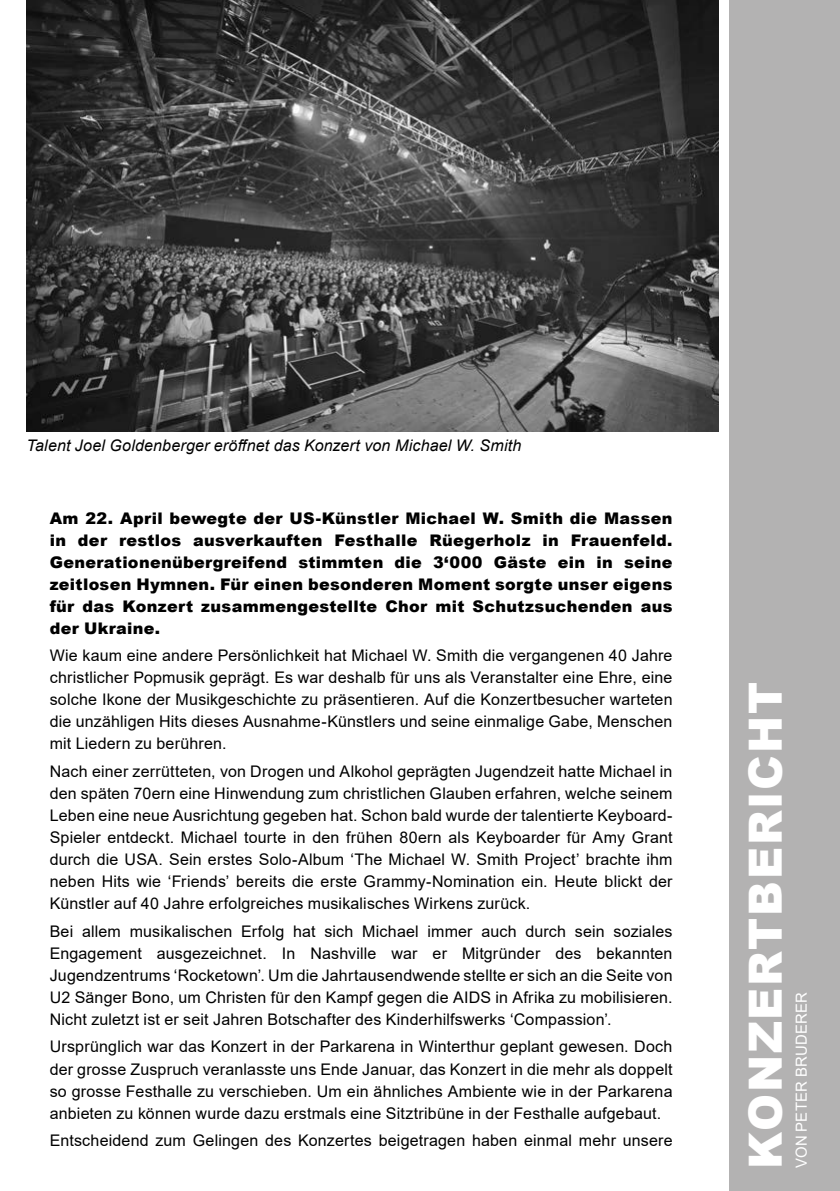
<style>
.page{position:relative;width:840px;height:1191px;background:#fff}
.page>*{position:absolute;margin:0;border:0;box-sizing:border-box;transform-origin:0 0}
.t1{font:900 45.8px "Arial";letter-spacing:.04em;color:#fff}
.t2{font:16px/22px "Arial";letter-spacing:.01em;color:#000;text-align:justify}
.t3{font:900 16px/22px "Arial";letter-spacing:.02em;color:#000;text-align:justify}
.t4{font:italic 16px "Arial";letter-spacing:.01em;color:#000}
.t5{font:15.2px "Arial";letter-spacing:.015em;color:#fff}
</style>
<div class="page">
<div style="left:729px;top:0;width:110px;height:1191px;background:#b3b2b2"></div>
<img style="left:26px;top:0;width:692px;height:431px">
<p class="t4" style="left:26px;top:435px;width:496px">Talent Joel Goldenberger eröffnet das Konzert von Michael W. Smith</p>
<p class="t3" style="left:50px;top:506px;width:624px">Am 22. April bewegte der US-Künstler Michael W. Smith die Massen in der restlos ausverkauften Festhalle Rüegerholz in Frauenfeld.<br>Generationenübergreifend stimmten die 3‘000 Gäste ein in seine zeitlosen Hymnen. Für einen besonderen Moment sorgte unser eigens für das Konzert zusammengestellte Chor mit Schutzsuchenden aus der Ukraine.</p>
<p class="t2" style="left:50px;top:644px;width:624px">Wie kaum eine andere Persönlichkeit hat Michael W. Smith die vergangenen 40 Jahre christlicher Popmusik geprägt. Es war deshalb für uns als Veranstalter eine Ehre, eine solche Ikone der Musikgeschichte zu präsentieren. Auf die Konzertbesucher warteten die unzähligen Hits dieses Ausnahme-Künstlers und seine einmalige Gabe, Menschen mit Liedern zu berühren.</p>
<p class="t2" style="left:50px;top:760px;width:624px">Nach einer zerrütteten, von Drogen und Alkohol geprägten Jugendzeit hatte Michael in den späten 70ern eine Hinwendung zum christlichen Glauben erfahren, welche seinem Leben eine neue Ausrichtung gegeben hat. Schon bald wurde der talentierte Keyboard-Spieler entdeckt. Michael tourte in den frühen 80ern als Keyboarder für Amy Grant durch die USA. Sein erstes Solo-Album ‘The Michael W. Smith Project’ brachte ihm neben Hits wie ‘Friends’ bereits die erste Grammy-Nomination ein. Heute blickt der Künstler auf 40 Jahre erfolgreiches musikalisches Wirkens zurück.</p>
<p class="t2" style="left:50px;top:920px;width:624px">Bei allem musikalischen Erfolg hat sich Michael immer auch durch sein soziales Engagement ausgezeichnet. In Nashville war er Mitgründer des bekannten Jugendzentrums ‘Rocketown’. Um die Jahrtausendwende stellte er sich an die Seite von U2 Sänger Bono, um Christen für den Kampf gegen die AIDS in Afrika zu mobilisieren.<br>Nicht zuletzt ist er seit Jahren Botschafter des Kinderhilfswerks ‘Compassion’.</p>
<p class="t2" style="left:50px;top:1035px;width:624px">Ursprünglich war das Konzert in der Parkarena in Winterthur geplant gewesen. Doch der grosse Zuspruch veranlasste uns Ende Januar, das Konzert in die mehr als doppelt so grosse Festhalle zu verschieben. Um ein ähnliches Ambiente wie in der Parkarena anbieten zu können wurde dazu erstmals eine Sitztribüne in der Festhalle aufgebaut.</p>
<p class="t2" style="left:50px;top:1129px;width:624px">Entscheidend zum Gelingen des Konzertes beigetragen haben einmal mehr unsere</p>
<h1 class="t1" style="left:731px;top:1168px;width:488px;rotate:-90deg">KONZERTBERICHT</h1>
<p class="t5" style="left:790px;top:1168px;width:177px;rotate:-90deg">VON PETER BRUDERER</p>
</div>
